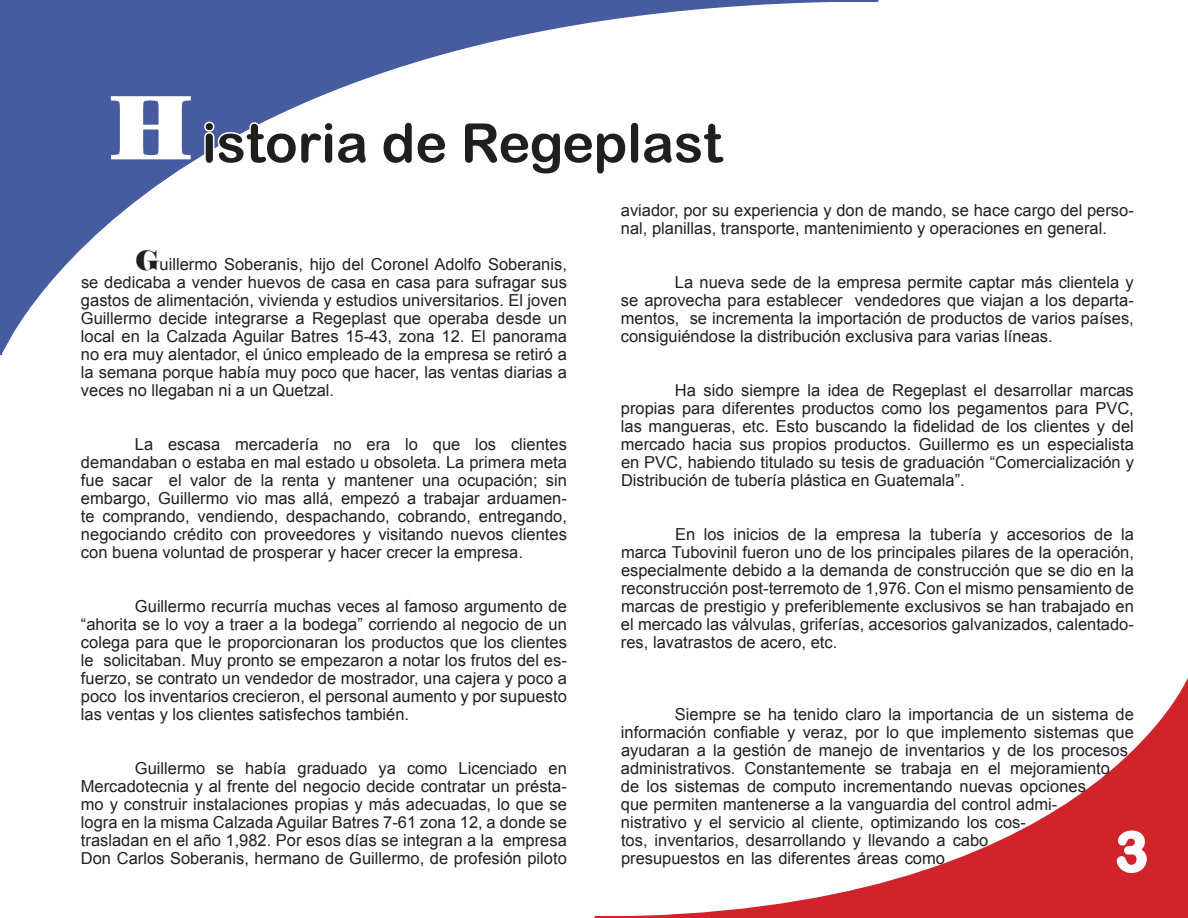
<style>
.page{position:relative;width:1188px;height:918px;background:#fff}
.page>*{position:absolute;margin:0;border:0;box-sizing:border-box;transform-origin:0 0}
.t1{font:54px "Arial Rounded MT Bold";color:#211e1e}
.t2{font:54px "Arial Rounded MT Bold";color:#fff}
.t3{font:16.5px/18px "Arial";color:#231f20;text-align:justify}
.s1{font-family:"Elephant";font-size:82.5px;color:#fff}
.s2{font-family:"Elephant";font-size:27px}
</style>
<div class="page">
<svg style="left:0;top:0;width:879px;height:355px"></svg>
<svg style="left:594px;top:678px;width:594px;height:240px"></svg>
<svg style="left:1114px;top:828px;width:35px;height:47px"></svg>
<svg style="left:202px;top:119px;width:168px;height:48px"></svg>
<svg style="left:380px;top:119px;width:68px;height:47px"></svg>
<svg style="left:461px;top:119px;width:266px;height:58px"></svg>
<svg style="left:109px;top:95px;width:83px;height:66px"></svg>
<h1 class="t1" style="left:109px;top:111px;width:614px"><span class="s1">H</span> istoria de Regeplast</h1>
<p class="t3" style="left:81px;top:255px;width:488px;text-indent:54px"><span class="s2">G</span>uillermo Soberanis, hijo del Coronel Adolfo Soberanis, se dedicaba a vender huevos de casa en casa para sufragar sus gastos de alimentación, vivienda y estudios universitarios. El joven Guillermo decide integrarse a Regeplast que operaba desde un local en la Calzada Aguilar Batres 15-43, zona 12. El panorama no era muy alentador, el único empleado de la empresa se retiró a la semana porque había muy poco que hacer, las ventas diarias a veces no llegaban ni a un Quetzal.</p>
<p class="t3" style="left:81px;top:435px;width:488px;text-indent:54px">La escasa mercadería no era lo que los clientes demandaban o estaba en mal estado u obsoleta. La primera meta fue sacar el valor de la renta y mantener una ocupación; sin embargo, Guillermo vio mas allá, empezó a trabajar arduamen&shy;te comprando, vendiendo, despachando, cobrando, entregando, negociando crédito con proveedores y visitando nuevos clientes con buena voluntad de prosperar y hacer crecer la empresa.</p>
<p class="t3" style="left:81px;top:597px;width:488px;text-indent:54px">Guillermo recurría muchas veces al famoso argumento de “ahorita se lo voy a traer a la bodega” corriendo al negocio de un colega para que le proporcionaran los productos que los clientes le solicitaban. Muy pronto se empezaron a notar los frutos del es&shy;fuerzo, se contrato un vendedor de mostrador, una cajera y poco a poco los inventarios crecieron, el personal aumento y por supuesto las ventas y los clientes satisfechos también.</p>
<p class="t3" style="left:81px;top:759px;width:488px;text-indent:54px">Guillermo se había graduado ya como Licenciado en Mercadotecnia y al frente del negocio decide contratar un présta&shy;mo y construir instalaciones propias y más adecuadas, lo que se logra en la misma Calzada Aguilar Batres 7-61 zona 12, a donde se trasladan en el año 1,982. Por esos días se integran a la empresa Don Carlos Soberanis, hermano de Guillermo, de profesión piloto</p>
<p class="t3" style="left:621px;top:201px;width:515px">aviador, por su experiencia y don de mando, se hace cargo del perso&shy;nal, planillas, transporte, mantenimiento y operaciones en general.</p>
<p class="t3" style="left:621px;top:273px;width:515px;text-indent:54px">La nueva sede de la empresa permite captar más clientela y se aprovecha para establecer vendedores que viajan a los departa&shy;mentos, se incrementa la importación de productos de varios países, consiguiéndose la distribución exclusiva para varias líneas.</p>
<p class="t3" style="left:621px;top:381px;width:515px;text-indent:54px">Ha sido siempre la idea de Regeplast el desarrollar marcas propias para diferentes productos como los pegamentos para PVC, las mangueras, etc. Esto buscando la fidelidad de los clientes y del mercado hacia sus propios productos. Guillermo es un especialista en PVC, habiendo titulado su tesis de graduación “Comercialización y Distribución de tubería plástica en Guatemala”.</p>
<p class="t3" style="left:621px;top:525px;width:515px;text-indent:54px">En los inicios de la empresa la tubería y accesorios de la marca Tubovinil fueron uno de los principales pilares de la operación, especialmente debido a la demanda de construcción que se dio en la reconstrucción post-terremoto de 1,976. Con el mismo pensamiento de marcas de prestigio y preferiblemente exclusivos se han trabajado en el mercado las válvulas, griferías, accesorios galvanizados, calentado&shy;res, lavatrastos de acero, etc.</p>
<p class="t3" style="left:621px;top:705px;width:515px;text-align:left;text-indent:54px">Siempre se ha tenido claro la importancia de un sistema de información confiable y veraz, por lo que implemento sistemas que ayudaran a la gestión de manejo de inventarios y de los procesos administrativos. Constantemente se trabaja en el mejoramiento<br>de los sistemas de computo incrementando nuevas opciones<br>que permiten mantenerse a la vanguardia del control admi-<br>nistrativo y el servicio al cliente, optimizando los cos-<br>tos, inventarios, desarrollando y llevando a cabo<br>presupuestos en las diferentes áreas como</p>
<h1 class="t2" style="left:1116px;top:820px;width:34px">3</h1>
</div>
